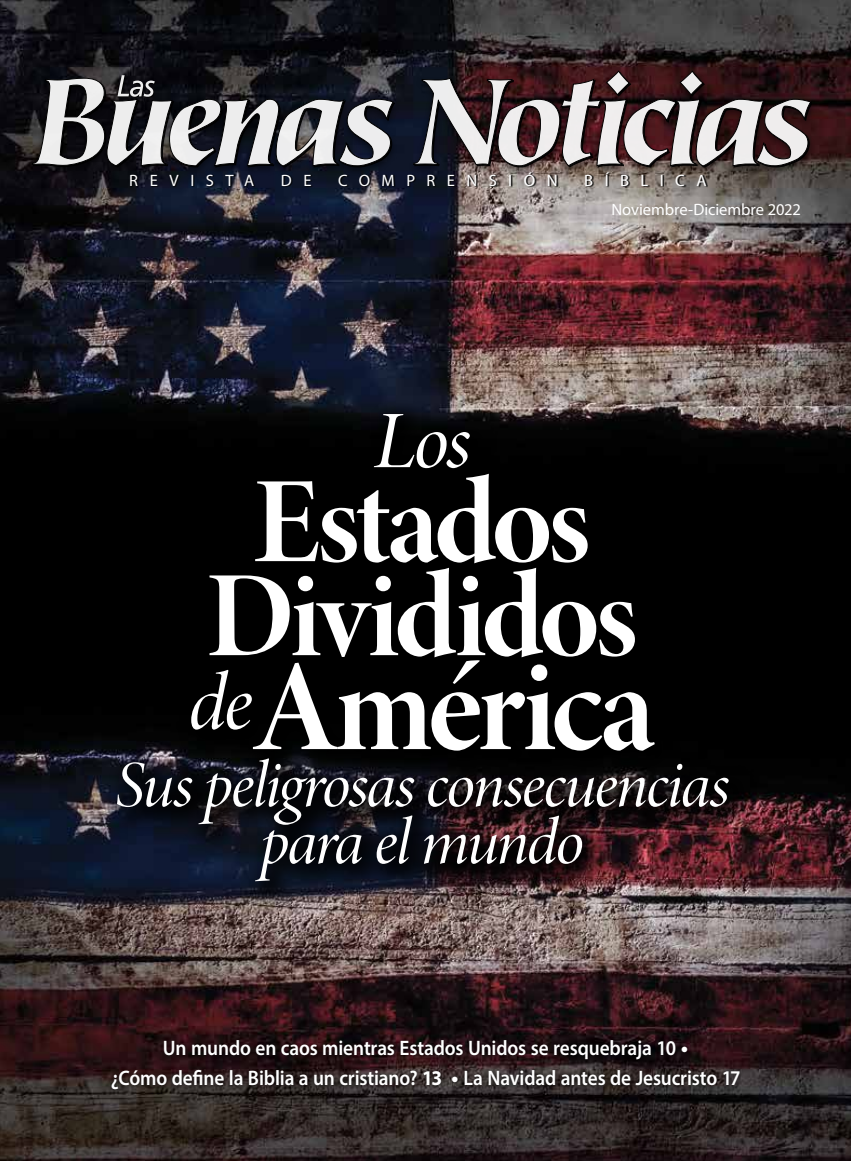
<style>
.page{position:relative;width:851px;height:1161px;background:#fff}
.page>*{position:absolute;margin:0;border:0;box-sizing:border-box;transform-origin:0 0}
.t1{font:130.8px "Minion Variable Concept";letter-spacing:-.035em;color:#fff}
.t2{font:122.55px/94.1px "Minion Variable Concept";letter-spacing:-.035em;color:#fff;text-align:center}
.t3{font:italic 81.75px "Minion Variable Concept";color:#fff}
.t4{font:italic 66px/57px "Minion Variable Concept";letter-spacing:-.03em;color:#fff;text-align:center}
.t5{font:600 21px/30px "Myriad Pro";letter-spacing:-.005em;color:#fff;text-align:center;scale:.92 1}
.t6{font:16.5px "Myriad Pro";letter-spacing:-.005em;color:#fff}
.t7{font:16.5px "Myriad Pro";letter-spacing:.695em;color:#fff}
.t8{font:16.5px "Myriad Pro";letter-spacing:.705em;color:#fff}
.t9{font:16.5px "Myriad Pro";letter-spacing:.7em;color:#fff}
.t10{font:16.5px "Myriad Pro";letter-spacing:.665em;color:#fff}
.s1{font-family:"Minion Pro";font-weight:400}
.s2{font-weight:700}
</style>
<div class="page">
<img style="left:0;top:0;width:850px;height:1161px">
<div style="left:107px;top:1036px;width:637px;height:59px;background:#000;opacity:.8"></div>
<div style="left:103px;top:399px;width:653px;height:510px;background:#000;opacity:.81"></div>
<div style="left:26px;top:69px;width:791px;height:108px;background:#000;opacity:.47"></div>
<svg style="left:413px;top:71px;width:398px;height:97px"></svg>
<svg style="left:32px;top:75px;width:363px;height:93px"></svg>
<div style="left:130px;top:172px;width:577px;height:15px;background:#000;opacity:.9"></div>
<p class="t8" style="left:129px;top:170px;width:126px">REVISTA</p>
<p class="t10" style="left:281px;top:170px;width:32px">D E</p>
<p class="t7" style="left:338px;top:170px;width:221px">COMPRENSIÓN</p>
<p class="t9" style="left:584px;top:170px;width:124px">BÍBLICA</p>
<p class="t6" style="left:611px;top:199px;width:191px">Noviembre-Diciembre 2022</p>
<h3 class="t3" style="left:373px;top:384px;width:98px">Los</h3>
<h2 class="t2" style="left:206px;top:474px;width:434px">Estados<br>Divididos</h2>
<h1 class="t1" style="left:188px;top:616px;width:469px"><sup>de</sup> América</h1>
<h3 class="t4" style="left:115px;top:756px;width:616px">Sus peligrosas consecuencias para el mundo</h3>
<p class="t5" style="left:111px;top:1033px;width:686px">Un mundo en caos mientras Estados Unidos se resquebraja 10 <span class="s1">•<br></span>¿Cómo define la Biblia a un cristiano? <span class="s2">13</span> <span class="s1">•</span> La Navidad antes de Jesucristo 17</p>
</div>
